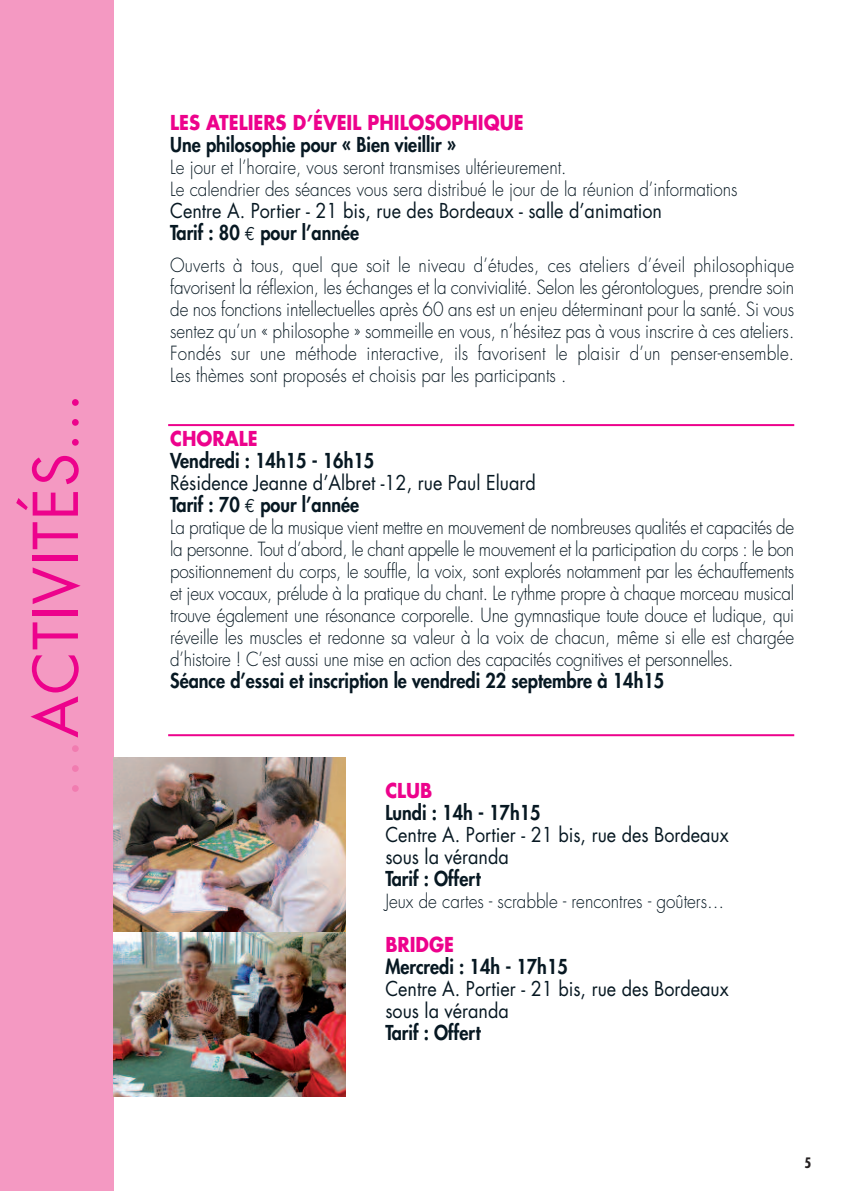
<style>
.page{position:relative;width:851px;height:1191px;background:#fff}
.page>*{position:absolute;margin:0;border:0;box-sizing:border-box;transform-origin:0 0}
.t1{font:60px "Futura";letter-spacing:.025em;color:#ed028c}
.t2{font:20px/22px "Futura";color:#071822;scale:.9 1}
.t3{font:800 20px "Futura";color:#071822;scale:.9 1}
.t4{font:700 20px "Futura";color:#ed028c;scale:.9 1}
.t5{font:300 19px/22px "Futura";color:#071822;text-align:justify;scale:.9 1}
.t6{font:700 condensed 14px "Futura";color:#231f20}
.s1{font-weight:800}
.s2{font-family:"Euro Mono";font-size:19px}
</style>
<div class="page">
<hr style="left:168px;top:424px;width:626px;height:2px;background:#ed028c">
<hr style="left:168px;top:734px;width:626px;height:2px;background:#ed028c">
<div style="left:0;top:0;width:113px;height:1191px;background:#f499c2"></div>
<svg style="left:72px;top:745px;width:7px;height:47px"></svg>
<img style="left:113px;top:931px;width:232px;height:166px">
<img style="left:113px;top:757px;width:232px;height:174px">
<h1 class="t1" style="left:28px;top:738px;width:346px;rotate:-90deg">ACTIVITÉS...</h1>
<p class="t4" style="left:170px;top:113px;width:394px">LES ATELIERS D’ÉVEIL PHILOSOPHIQUE</p>
<p class="t3" style="left:170px;top:135px;width:319px">Une philosophie pour « Bien vieillir »</p>
<p class="t5" style="left:170px;top:158px;width:632px">Le jour et l’horaire, vous seront transmises ultérieurement.<br>Le calendrier des séances vous sera distribué le jour de la réunion d’informations</p>
<p class="t2" style="left:170px;top:201px;width:548px">Centre A. Portier - 21 bis, rue des Bordeaux - salle d’animation<br><span class="s1">Tarif : 80</span> <span class="s2">€</span> <span class="s1">pour l’année</span></p>
<p class="t5" style="left:170px;top:256px;width:694px">Ouverts à tous, quel que soit le niveau d’études, ces ateliers d’éveil philosophique favorisent la réflexion, les échanges et la convivialité. Selon les gérontologues, prendre soin de nos fonctions intellectuelles après 60 ans est un enjeu déterminant pour la santé. Si vous sentez qu’un « philosophe » sommeille en vous, n’hésitez pas à vous inscrire à ces ateliers.<br>Fondés sur une méthode interactive, ils favorisent le plaisir d’un penser-ensemble.<br>Les thèmes sont proposés et choisis par les participants .</p>
<p class="t4" style="left:170px;top:429px;width:99px">CHORALE</p>
<p class="t3" style="left:170px;top:451px;width:228px">Vendredi : 14h15 - 16h15</p>
<p class="t2" style="left:170px;top:473px;width:407px">Résidence Jeanne d’Albret -12, rue Paul Eluard<br><span class="s1">Tarif : 70</span> <span class="s2">€</span> <span class="s1">pour l’année</span></p>
<p class="t5" style="left:170px;top:518px;width:694px">La pratique de la musique vient mettre en mouvement de nombreuses qualités et capacités de la personne. Tout d’abord, le chant appelle le mouvement et la participation du corps : le bon positionnement du corps, le souffle, la voix, sont explorés notamment par les échauffements et jeux vocaux, prélude à la pratique du chant. Le rythme propre à chaque morceau musical trouve également une résonance corporelle. Une gymnastique toute douce et ludique, qui réveille les muscles et redonne sa valeur à la voix de chacun, même si elle est chargée d’histoire ! C’est aussi une mise en action des capacités cognitives et personnelles.</p>
<p class="t3" style="left:170px;top:671px;width:550px">Séance d’essai et inscription le vendredi 22 septembre à 14h15</p>
<p class="t4" style="left:385px;top:781px;width:54px">CLUB</p>
<p class="t3" style="left:385px;top:803px;width:174px">Lundi : 14h - 17h15</p>
<p class="t2" style="left:385px;top:825px;width:383px">Centre A. Portier - 21 bis, rue des Bordeaux sous la véranda</p>
<p class="t3" style="left:385px;top:869px;width:107px">Tarif : Offert</p>
<p class="t5" style="left:385px;top:892px;width:378px">Jeux de cartes - scrabble - rencontres - goûters…</p>
<p class="t4" style="left:385px;top:935px;width:78px">BRIDGE</p>
<p class="t3" style="left:385px;top:957px;width:204px">Mercredi : 14h - 17h15</p>
<p class="t2" style="left:385px;top:979px;width:383px">Centre A. Portier - 21 bis, rue des Bordeaux sous la véranda</p>
<p class="t3" style="left:385px;top:1023px;width:107px">Tarif : Offert</p>
<p class="t6" style="left:804px;top:1156px;width:8px">5</p>
</div>
